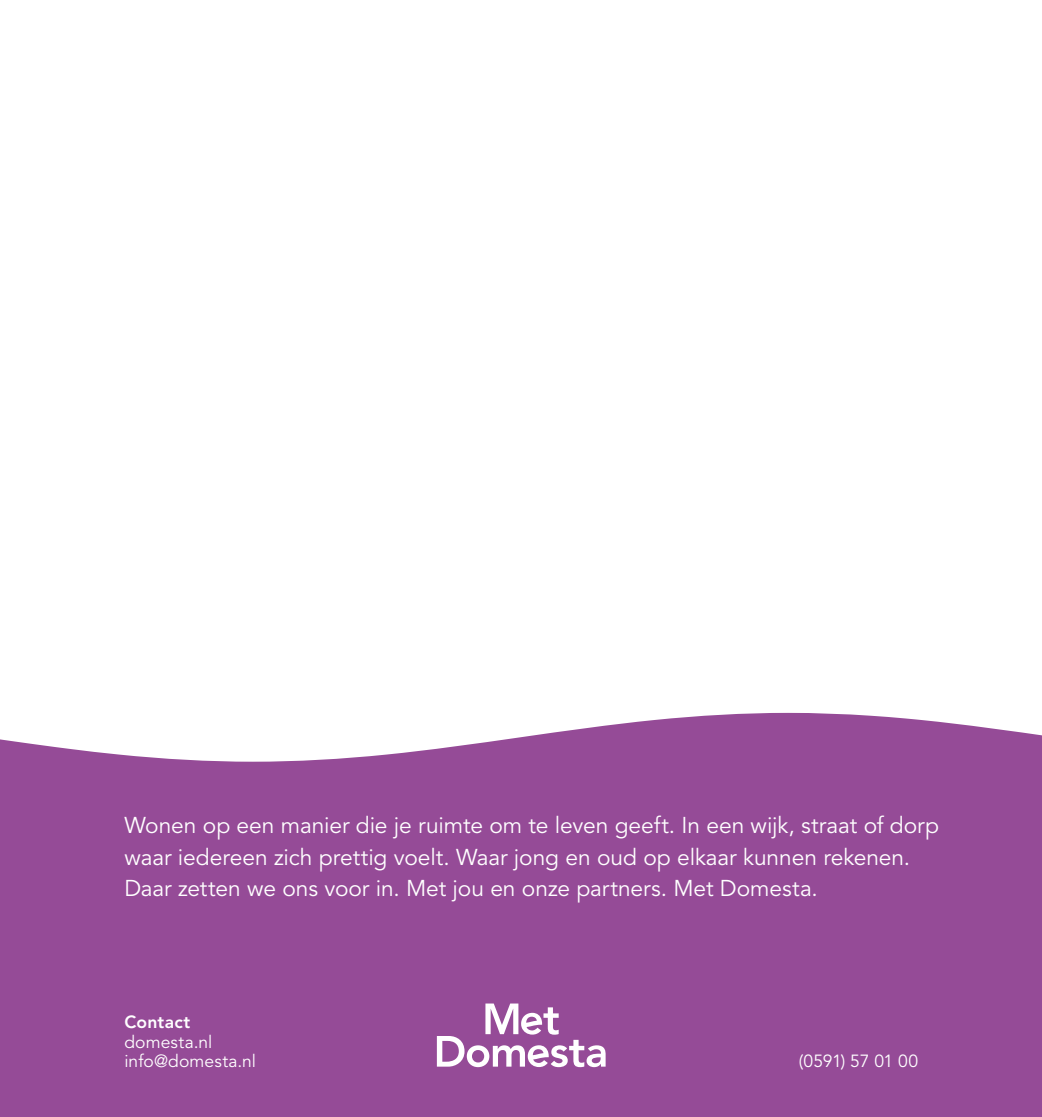
<style>
.page{position:relative;width:1042px;height:1117px;background:#fff}
.page>*{position:absolute;margin:0;border:0;box-sizing:border-box;transform-origin:0 0}
.t1{font:22.75px/31.5px "Avenir LT Std";letter-spacing:-.005em;color:#fff}
.t2{font:17.5px/19.2px "Avenir LT Std";letter-spacing:.01em;color:#fff}
.t3{font:17.5px "Avenir LT Std";letter-spacing:-.02em;color:#fff}
.t4{font:800 17.5px "Avenir LT Std";letter-spacing:.01em;color:#fff}
</style>
<div class="page">
<div style="left:0;top:712px;width:1042px;height:404px;background:#954b97"></div>
<svg style="left:437px;top:1003px;width:168px;height:63px"></svg>
<p class="t1" style="left:124px;top:810px;width:816px">Wonen op een manier die je ruimte om te leven geeft. In een wijk, straat of dorp waar iedereen zich prettig voelt. Waar jong en oud op elkaar kunnen rekenen.<br>Daar zetten we ons voor in. Met jou en onze partners. Met Domesta.</p>
<p class="t4" style="left:124px;top:1011px;width:68px">Contact</p>
<p class="t2" style="left:124px;top:1032px;width:133px">domesta.nl info@domesta.nl</p>
<p class="t3" style="left:799px;top:1050px;width:121px">(0591) 57 01 00</p>
</div>
